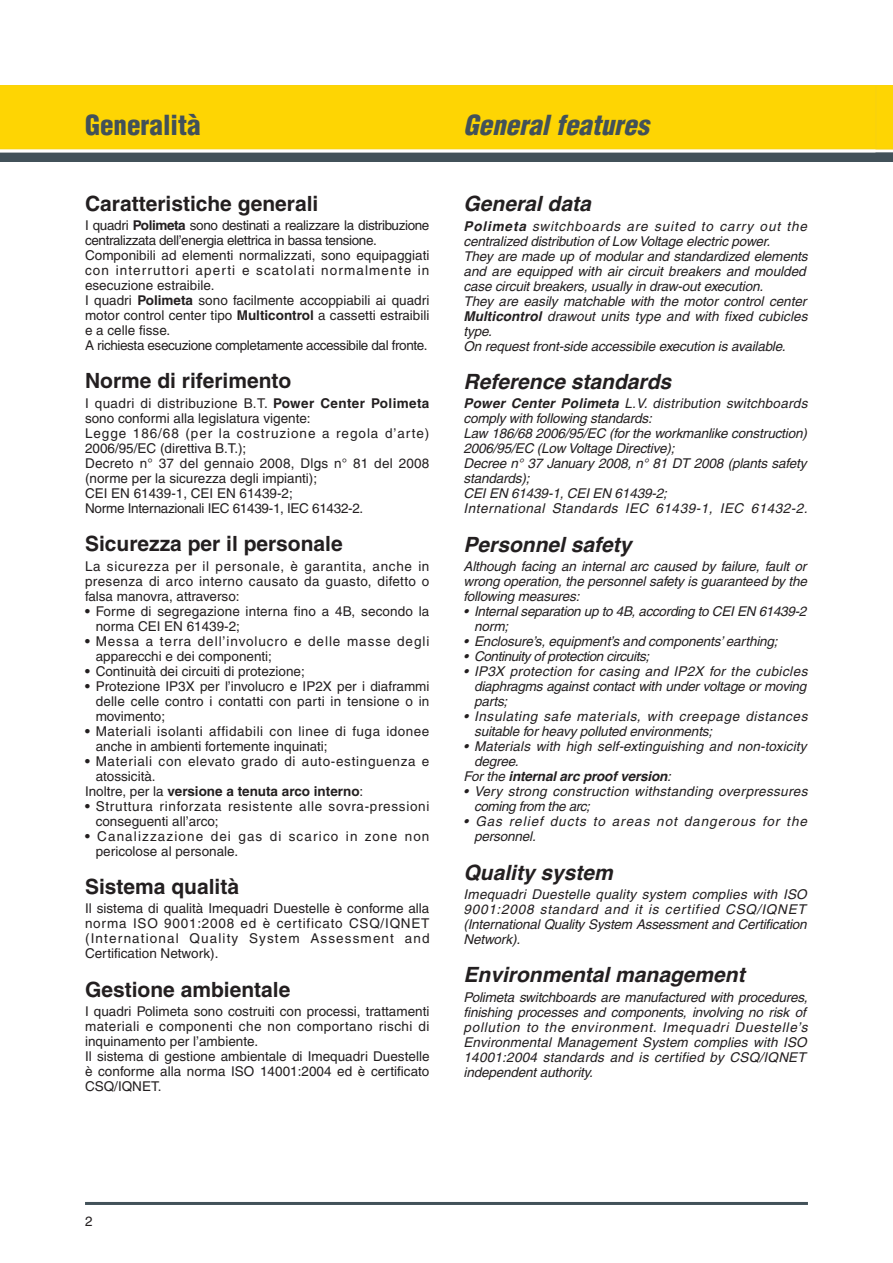
<style>
.page{position:relative;width:893px;height:1263px;background:#fff}
.page>*{position:absolute;margin:0;border:0;box-sizing:border-box;transform-origin:0 0}
.t1{font:italic 900 condensed 27px "Helvetica";color:#425159}
.t2{font:900 condensed 27px "Helvetica";color:#425159}
.t3{font:700 21px "Helvetica";color:#231f20}
.t4{font:italic 700 21px "Helvetica";color:#231f20}
.t5{font:13.5px/15px "Helvetica";color:#231f20}
.t6{font:italic 13.5px/15px "Helvetica";letter-spacing:-.01em;color:#231f20}
.t7{font:italic 13.5px/15px "Helvetica";letter-spacing:.01em;color:#231f20}
.t8{font:13.5px/15px "Helvetica";letter-spacing:.05em;color:#231f20}
.t9{font:13.5px/15px "Helvetica";letter-spacing:.04em;color:#231f20}
.t10{font:italic 13.5px/15px "Helvetica";letter-spacing:.045em;color:#231f20}
.t11{font:13.5px/15px "Helvetica";letter-spacing:.07em;color:#231f20}
.t12{font:italic 13.5px/15px "Helvetica";letter-spacing:.025em;color:#231f20}
.t13{font:13.5px/15px "Helvetica";letter-spacing:.085em;color:#231f20}
.t14{font:italic 13.5px/15px "Helvetica";letter-spacing:.07em;color:#231f20}
.t15{font:700 13.5px "Helvetica";color:#231f20}
.t16{font:italic 13.5px "Helvetica";letter-spacing:-.03em;color:#231f20}
.t17{font:italic 700 13.5px "Helvetica";letter-spacing:-.01em;color:#231f20}
.s1{font-weight:700}
.s2{font-weight:400}
</style>
<div class="page">
<svg style="left:0;top:85px;width:893px;height:77px;background:#e6c618"></svg>
<hr style="left:85px;top:1202px;width:723px;height:3px;background:#425159">
<h1 class="t2" style="left:85px;top:110px;width:117px">Generalità</h1>
<h1 class="t1" style="left:463px;top:110px;width:187px">General features</h1>
<h2 class="t3" style="left:85px;top:196px;width:235px">Caratteristiche generali</h2>
<p class="t5" style="left:85px;top:219px;width:346px">I quadri <span class="s1">Polimeta</span> sono destinati a realizzare la distribuzione centralizzata dell’energia elettrica in bassa tensione.<br>Componibili ad elementi normalizzati, sono equipaggiati con interruttori aperti e scatolati normalmente in esecuzione estraibile.<br>I quadri <span class="s1">Polimeta</span> sono facilmente accoppiabili ai quadri motor control center tipo <span class="s1">Multicontrol</span> a cassetti estraibili e a celle fisse.<br>A richiesta esecuzione completamente accessibile dal fronte.</p>
<h2 class="t3" style="left:85px;top:373px;width:208px">Norme di riferimento</h2>
<p class="t5" style="left:85px;top:397px;width:346px">I quadri di distribuzione B.T. <span class="s1">Power Center Polimeta </span>sono conformi alla legislatura vigente:<br>Legge 186/68 (per la costruzione a regola d’arte)<br>2006/95/EC (direttiva B.T.);<br>Decreto n° 37 del gennaio 2008, Dlgs n° 81 del 2008 (norme per la sicurezza degli impianti);<br>CEI EN 61439-1, CEI EN 61439-2;<br>Norme Internazionali IEC 61439-1, IEC 61432-2.</p>
<h2 class="t3" style="left:85px;top:536px;width:259px">Sicurezza per il personale</h2>
<p class="t5" style="left:85px;top:559px;width:346px;text-align:justify">La sicurezza per il personale, è garantita, anche in presenza di arco interno causato da guasto, difetto o falsa manovra, attraverso:</p>
<p class="t5" style="left:96px;top:604px;width:335px;text-indent:-11px"><span class="s1">•</span> Forme di segregazione interna fino a 4B, secondo la norma CEI EN 61439-2;</p>
<p class="t11" style="left:96px;top:634px;width:335px;text-indent:-11px"><span class="s1">•</span> Messa a terra dell’involucro e delle masse degli apparecchi e dei componenti;</p>
<p class="t5" style="left:85px;top:664px;width:221px"><span class="s1">•</span> Continuità dei circuiti di protezione;</p>
<p class="t5" style="left:96px;top:679px;width:335px;text-align:justify;text-indent:-11px"><span class="s1">•</span> Protezione IP3X per l’involucro e IP2X per i diaframmi delle celle contro i contatti con parti in tensione o in movimento;</p>
<p class="t9" style="left:96px;top:724px;width:335px;text-indent:-11px"><span class="s1">•</span> Materiali isolanti affidabili con linee di fuga idonee anche in ambienti fortemente inquinati;</p>
<p class="t8" style="left:85px;top:754px;width:346px"><span class="s1">•</span> Materiali con elevato grado di auto-estinguenza e</p>
<p class="t5" style="left:96px;top:769px;width:62px">atossicità.</p>
<p class="t15" style="left:85px;top:786px;width:280px"><span class="s2">Inoltre, per la</span> versione a tenuta arco interno<span class="s2">:</span></p>
<p class="t8" style="left:96px;top:799px;width:335px;text-indent:-11px"><span class="s1">•</span> Struttura rinforzata resistente alle sovra-pressioni conseguenti all’arco;</p>
<p class="t13" style="left:96px;top:829px;width:335px;text-indent:-11px"><span class="s1">•</span> Canalizzazione dei gas di scarico in zone non pericolose al personale.</p>
<h2 class="t3" style="left:85px;top:879px;width:156px">Sistema qualità</h2>
<p class="t5" style="left:85px;top:902px;width:346px;text-align:justify">Il sistema di qualità Imequadri Duestelle è conforme alla norma ISO 9001:2008 ed è certificato CSQ/IQNET (International Quality System Assessment and Certification Network).</p>
<h2 class="t3" style="left:85px;top:982px;width:207px">Gestione ambientale</h2>
<p class="t5" style="left:85px;top:1005px;width:346px">I quadri Polimeta sono costruiti con processi, trattamenti materiali e componenti che non comportano rischi di inquinamento per l’ambiente.<br>Il sistema di gestione ambientale di Imequadri Duestelle è conforme alla norma ISO 14001:2004 ed è certificato CSQ/IQNET.</p>
<h2 class="t4" style="left:463px;top:192px;width:129px">General data</h2>
<p class="t6" style="left:463px;top:220px;width:345px"><span class="s1">Polimeta</span> switchboards are suited to carry out the centralized distribution of Low Voltage electric power.<br>They are made up of modular and standardized elements and are equipped with air circuit breakers and moulded case circuit breakers, usually in draw-out execution.<br>They are easily matchable with the motor control center <span class="s1">Multicontrol</span> drawout units type and with fixed cubicles type.<br>On request front-side accessibile execution is available.</p>
<h2 class="t4" style="left:463px;top:370px;width:209px">Reference standards</h2>
<p class="t6" style="left:463px;top:397px;width:346px"><span class="s1">Power Center Polimeta</span> L.V. distribution switchboards comply with following standards:<br>Law 186/68 2006/95/EC (for the workmanlike construction)<br>2006/95/EC (Low Voltage Directive);<br>Decree n° 37 January 2008, n° 81 DT 2008 (plants safety standards);<br>CEI EN 61439-1, CEI EN 61439-2;<br>International Standards IEC 61439-1, IEC 61432-2.</p>
<h2 class="t4" style="left:463px;top:532px;width:170px">Personnel safety</h2>
<p class="t6" style="left:463px;top:560px;width:345px;text-align:justify">Although facing an internal arc caused by failure, fault or wrong operation, the personnel safety is guaranteed by the following measures:</p>
<p class="t6" style="left:474px;top:605px;width:334px;text-indent:-11px">• Internal separation up to 4B, according to CEI EN 61439-2 norm;</p>
<p class="t6" style="left:463px;top:635px;width:316px">• Enclosure’s, equipment’s and components’ earthing;</p>
<p class="t16" style="left:463px;top:651px;width:187px">• Continuity of protection circuits;</p>
<p class="t6" style="left:474px;top:665px;width:335px;text-align:justify;text-indent:-11px">• IP3X protection for casing and IP2X for the cubicles diaphragms against contact with under voltage or moving parts;</p>
<p class="t10" style="left:474px;top:710px;width:335px;text-indent:-11px">• Insulating safe materials, with creepage distances suitable for heavy polluted environments;</p>
<p class="t7" style="left:463px;top:740px;width:344px">• Materials with high self-extinguishing and non-toxicity</p>
<p class="t6" style="left:474px;top:755px;width:46px">degree.</p>
<p class="t17" style="left:463px;top:769px;width:209px"><span class="s2">For the</span> internal arc proof version<span class="s2">:</span></p>
<p class="t12" style="left:474px;top:785px;width:335px;text-indent:-11px">• Very strong construction withstanding overpressures coming from the arc;</p>
<p class="t14" style="left:474px;top:815px;width:334px;text-indent:-11px">• Gas relief ducts to areas not dangerous for the personnel.</p>
<h2 class="t4" style="left:463px;top:860px;width:151px">Quality system</h2>
<p class="t6" style="left:463px;top:888px;width:345px;text-align:justify">Imequadri Duestelle quality system complies with ISO 9001:2008 standard and it is certified CSQ/IQNET (International Quality System Assessment and Certification Network).</p>
<h2 class="t4" style="left:463px;top:963px;width:283px">Environmental management</h2>
<p class="t7" style="left:463px;top:991px;width:346px">Polimeta switchboards are manufactured with procedures, finishing processes and components, involving no risk of pollution to the environment. Imequadri Duestelle’s Environmental Management System complies with ISO 14001:2004 standards and is certified by CSQ/IQNET independent authority.</p>
<p class="t5" style="left:85px;top:1215px;width:9px">2</p>
</div>
